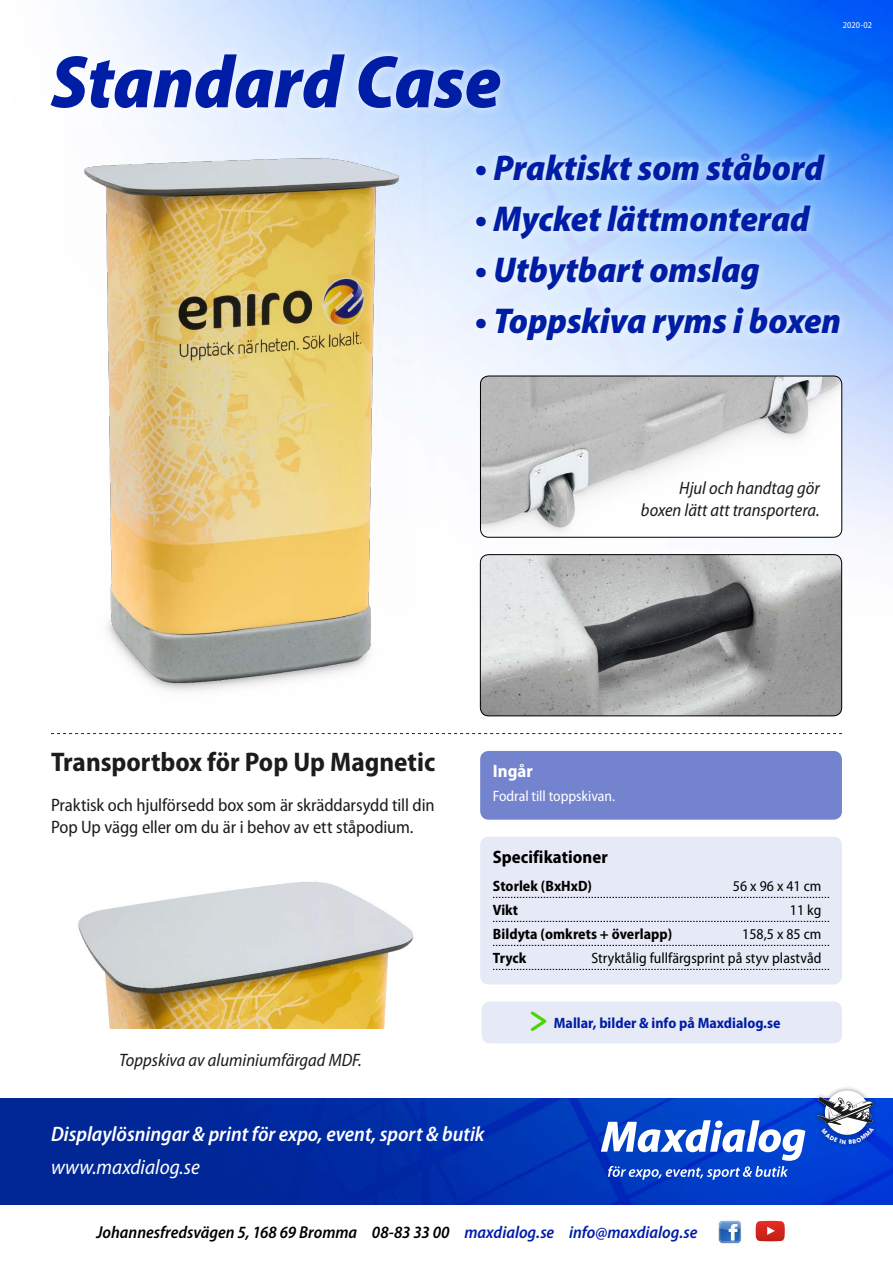
<style>
.page{position:relative;width:893px;height:1263px;background:#fff}
.page>*{position:absolute;margin:0;border:0;box-sizing:border-box;transform-origin:0 0}
.t1{font:italic 900 semi-condensed 75px "Myriad Pro";color:#001ea5}
.t2{font:italic 900 semi-condensed 36px "Myriad Pro";color:#001ea5}
.t3{font:700 semi-condensed 27px "Myriad Pro";color:#1c1c1b}
.t4{font:italic 600 semi-condensed 21px "Myriad Pro";color:#fff}
.t5{font:italic semi-condensed 21px "Myriad Pro";color:#fff}
.t6{font:semi-condensed 18px/22.5px "Myriad Pro";letter-spacing:-.01em;color:#1c1c1b}
.t7{font:italic semi-condensed 18px/21.6px "Myriad Pro";color:#1c1c1b;text-align:right}
.t8{font:700 semi-condensed 18px "Myriad Pro";letter-spacing:.005em;color:#000}
.t9{font:700 semi-condensed 18px "Myriad Pro";color:#fff}
.t10{font:italic 600 semi-condensed 17.25px "Myriad Pro";color:#000}
.t11{font:semi-condensed 15px "Myriad Pro";letter-spacing:.005em;color:#000}
.t12{font:700 semi-condensed 15px "Myriad Pro";letter-spacing:.005em;color:#000}
.t13{font:700 semi-condensed 15px "Myriad Pro";color:#001ea5}
.t14{font:semi-condensed 15px "Myriad Pro";letter-spacing:-.005em;color:#fff}
.t15{font:semi-condensed 9px "Myriad Pro";color:#fff}
.s1{font-family:"OCRA";font-weight:400;font-stretch:normal;font-size:28.5px;color:#45d600}
.s2{color:#001ea5}
</style>
<div class="page">
<img style="left:88px;top:0;width:805px;height:672px">
<img style="left:0;top:1098px;width:893px;height:106px">
<svg style="left:601px;top:1120px;width:204px;height:60px"></svg>
<div style="left:812px;top:1085px;width:66px;height:64px;background:#000;opacity:.5"></div>
<img style="left:718px;top:1220px;width:23px;height:23px">
<svg style="left:756px;top:1221px;width:29px;height:20px"></svg>
<svg style="left:51px;top:733px;width:791px;height:1px"></svg>
<div style="left:480px;top:751px;width:362px;height:69px;background:#7383ce;border-radius:9px"></div>
<div style="left:480px;top:837px;width:362px;height:147px;background:#e6e9f6;border-radius:9px"></div>
<svg style="left:493px;top:897px;width:336px;height:1px"></svg>
<svg style="left:493px;top:921px;width:336px;height:1px"></svg>
<svg style="left:493px;top:945px;width:336px;height:1px"></svg>
<svg style="left:493px;top:969px;width:336px;height:1px"></svg>
<div style="left:42px;top:44px;width:467px;height:73px;background:#fff;opacity:.75"></div>
<div style="left:467px;top:144px;width:382px;height:206px;background:#fff;opacity:.75"></div>
<img style="left:480px;top:554px;width:362px;height:162px">
<div style="left:480px;top:554px;width:362px;height:162px;border:1px solid #000;border-radius:8px"></div>
<img style="left:84px;top:129px;width:326px;height:562px">
<img style="left:480px;top:376px;width:362px;height:161px">
<div style="left:480px;top:376px;width:362px;height:161px;border:1px solid #000;border-radius:8px"></div>
<img style="left:78px;top:881px;width:336px;height:148px">
<div style="left:482px;top:1001px;width:360px;height:42px;background:#e6e9f6;border-radius:9px"></div>
<svg style="left:817px;top:1089px;width:57px;height:55px"></svg>
<h1 class="t1" style="left:51px;top:41px;width:452px">Standard Case</h1>
<p class="t15" style="left:843px;top:20px;width:31px">2020-02</p>
<h2 class="t2" style="left:475px;top:148px;width:350px">• Praktiskt som ståbord</h2>
<h2 class="t2" style="left:475px;top:199px;width:336px">• Mycket lättmonterad</h2>
<h2 class="t2" style="left:475px;top:250px;width:286px">• Utbytbart omslag</h2>
<h2 class="t2" style="left:475px;top:301px;width:368px">• Toppskiva ryms i boxen</h2>
<p class="t7" style="left:641px;top:478px;width:180px">Hjul och handtag gör boxen lätt att transportera.</p>
<h3 class="t3" style="left:51px;top:747px;width:386px">Transportbox för Pop Up Magnetic</h3>
<p class="t6" style="left:51px;top:794px;width:385px">Praktisk och hjulförsedd box som är skräddarsydd till din<br>Pop Up vägg eller om du är i behov av ett ståpodium.</p>
<p class="t7" style="left:119px;top:1050px;width:244px">Toppskiva av aluminiumfärgad MDF.</p>
<p class="t9" style="left:493px;top:761px;width:41px">Ingår</p>
<p class="t14" style="left:493px;top:788px;width:124px">Fodral till toppskivan.</p>
<p class="t8" style="left:493px;top:847px;width:116px">Specifikationer</p>
<p class="t12" style="left:493px;top:878px;width:100px">Storlek (BxHxD)</p>
<p class="t11" style="left:733px;top:878px;width:90px">56 x 96 x 41 cm</p>
<p class="t12" style="left:493px;top:902px;width:27px">Vikt</p>
<p class="t11" style="left:790px;top:902px;width:33px">11 kg</p>
<p class="t12" style="left:493px;top:926px;width:181px">Bildyta (omkrets + överlapp)</p>
<p class="t11" style="left:742px;top:926px;width:81px">158,5 x 85 cm</p>
<p class="t12" style="left:493px;top:950px;width:35px">Tryck</p>
<p class="t11" style="left:591px;top:950px;width:231px">Stryktålig fullfärgsprint på styv plastvåd</p>
<p class="t13" style="left:529px;top:1015px;width:253px"><span class="s1">&gt;</span> Mallar, bilder &amp; info på Maxdialog.se</p>
<p class="t4" style="left:51px;top:1122px;width:435px">Displaylösningar &amp; print för expo, event, sport &amp; butik</p>
<p class="t5" style="left:51px;top:1155px;width:150px">www.maxdialog.se</p>
<p class="t10" style="left:97px;top:1222px;width:602px">Johannesfredsvägen 5, 168 69 Bromma 08-83 33 00 <span class="s2">maxdialog.se info@maxdialog.se</span></p>
</div>
